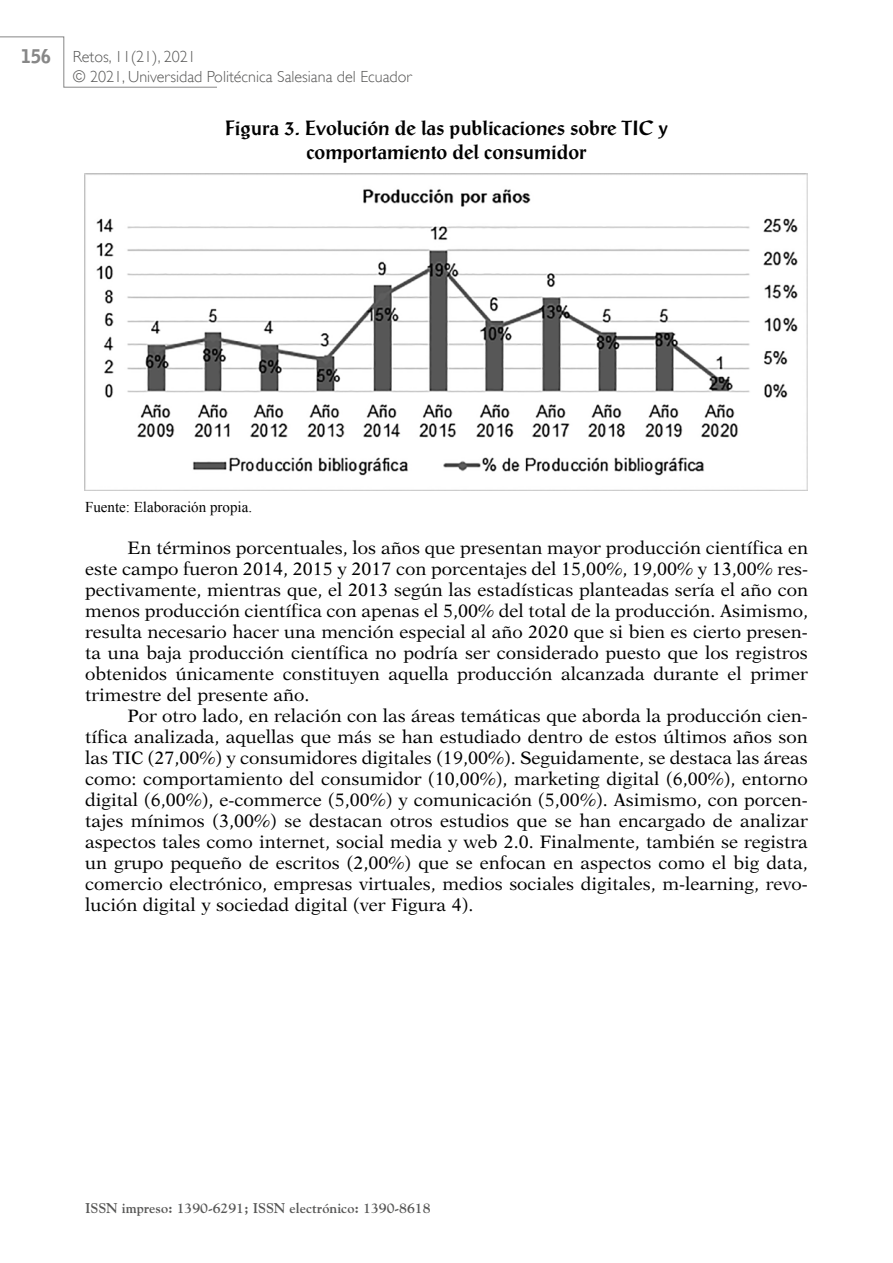
<style>
.page{position:relative;width:893px;height:1263px;background:#fff}
.page>*{position:absolute;margin:0;border:0;box-sizing:border-box;transform-origin:0 0}
.t1{font:700 20.1px/24.2px "Post Antiqua";color:#000;text-align:center}
.t2{font:900 18.75px "Bell Gothic Std";color:#878787;scale:.95 1}
.t3{font:18px/21px "New Aster LT Std";color:#000;text-align:justify}
.t4{font:300 16.05px/20.1px "Gill Sans";color:#575756}
.t5{font:15px "Times New Roman";color:#000}
.t6{font:700 14.1px "Goudy";color:#575756}
</style>
<div class="page">
<svg style="left:0;top:36px;width:217px;height:52px"></svg>
<img style="left:85px;top:174px;width:722px;height:317px">
<p class="t2" style="left:21px;top:45px;width:33px">156</p>
<p class="t4" style="left:73px;top:46px;width:341px">Retos, 11(21), 2021<br>© 2021, Universidad Politécnica Salesiana del Ecuador</p>
<p class="t1" style="left:225px;top:115px;width:444px">Figura 3. Evolución de las publicaciones sobre TIC y comportamiento del consumidor</p>
<p class="t5" style="left:85px;top:497px;width:169px">Fuente: Elaboración propia.</p>
<p class="t3" style="left:85px;top:537px;width:724px;text-indent:43px">En términos porcentuales, los años que presentan mayor producción científica en este campo fueron 2014, 2015 y 2017 con porcentajes del 15,00%, 19,00% y 13,00% res&shy;pectivamente, mientras que, el 2013 según las estadísticas planteadas sería el año con menos producción científica con apenas el 5,00% del total de la producción. Asimismo, resulta necesario hacer una mención especial al año 2020 que si bien es cierto presen&shy;ta una baja producción científica no podría ser considerado puesto que los registros obtenidos únicamente constituyen aquella producción alcanzada durante el primer trimestre del presente año.</p>
<p class="t3" style="left:85px;top:705px;width:724px;text-indent:43px">Por otro lado, en relación con las áreas temáticas que aborda la producción cien&shy;tífica analizada, aquellas que más se han estudiado dentro de estos últimos años son las TIC (27,00%) y consumidores digitales (19,00%). Seguidamente, se destaca las áreas como: comportamiento del consumidor (10,00%), marketing digital (6,00%), entorno digital (6,00%), e-commerce (5,00%) y comunicación (5,00%). Asimismo, con porcen&shy;tajes mínimos (3,00%) se destacan otros estudios que se han encargado de analizar aspectos tales como internet, social media y web 2.0. Finalmente, también se registra un grupo pequeño de escritos (2,00%) que se enfocan en aspectos como el big data, comercio electrónico, empresas virtuales, medios sociales digitales, m-learning, revo&shy;lución digital y sociedad digital (ver Figura 4).</p>
<p class="t6" style="left:85px;top:1199px;width:347px">ISSN impreso: 1390-6291; ISSN electrónico: 1390-8618</p>
</div>
